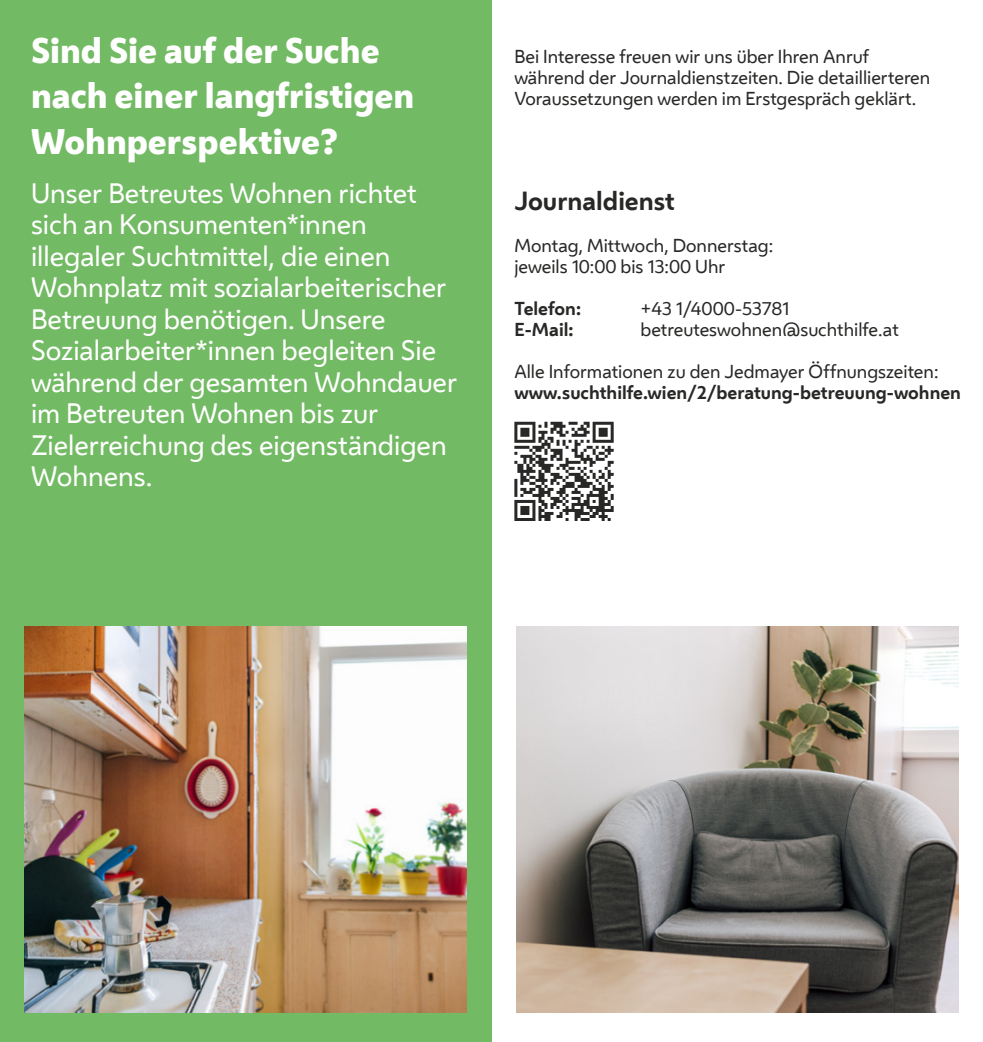
<style>
.page{position:relative;width:983px;height:1042px;background:#fff}
.page>*{position:absolute;margin:0;border:0;box-sizing:border-box;transform-origin:0 0}
.t1{font:800 33.25px/45.5px "Wiener Melange";color:#fff}
.t2{font:26.25px/31.5px "Wiener Melange";color:#fff}
.t3{font:700 24.5px "Wiener Melange";color:#282827}
.t4{font:17.5px/21px "Wiener Melange";color:#282827}
.t5{font:700 17.5px "Wiener Melange";color:#282827}
</style>
<div class="page">
<div style="left:0;top:0;width:491px;height:1042px;background:#73ba64"></div>
<img style="left:25px;top:626px;width:442px;height:386px">
<img style="left:516px;top:626px;width:442px;height:386px">
<svg style="left:514px;top:422px;width:99px;height:99px"></svg>
<h1 class="t1" style="left:31px;top:28px;width:385px">Sind Sie auf der Suche nach einer langfristigen<br>Wohnperspektive?</h1>
<p class="t2" style="left:31px;top:177px;width:427px">Unser Betreutes Wohnen richtet sich an Konsumenten*innen illegaler Suchtmittel, die einen<br>Wohnplatz mit sozialarbeiterischer<br>Betreuung benötigen. Unsere<br>Sozialarbeiter*innen begleiten Sie während der gesamten Wohndauer im Betreuten Wohnen bis zur<br>Zielerreichung des eigenständigen<br>Wohnens.</p>
<p class="t4" style="left:514px;top:46px;width:417px">Bei Interesse freuen wir uns über Ihren Anruf während der Journaldienstzeiten. Die detaillierteren<br>Voraussetzungen werden im Erstgespräch geklärt.</p>
<h3 class="t3" style="left:514px;top:184px;width:162px">Journaldienst</h3>
<p class="t4" style="left:514px;top:235px;width:260px">Montag, Mittwoch, Donnerstag: jeweils 10:00 bis 13:00 Uhr</p>
<p class="t5" style="left:514px;top:297px;width:68px">Telefon:</p>
<p class="t4" style="left:640px;top:298px;width:150px">+43 1/4000-53781</p>
<p class="t5" style="left:514px;top:318px;width:61px">E-Mail:</p>
<p class="t4" style="left:640px;top:319px;width:260px">betreuteswohnen@suchthilfe.at</p>
<p class="t4" style="left:514px;top:361px;width:425px">Alle Informationen zu den Jedmayer Öffnungszeiten:</p>
<p class="t5" style="left:514px;top:381px;width:448px">www.suchthilfe.wien/2/beratung-betreuung-wohnen</p>
</div>
